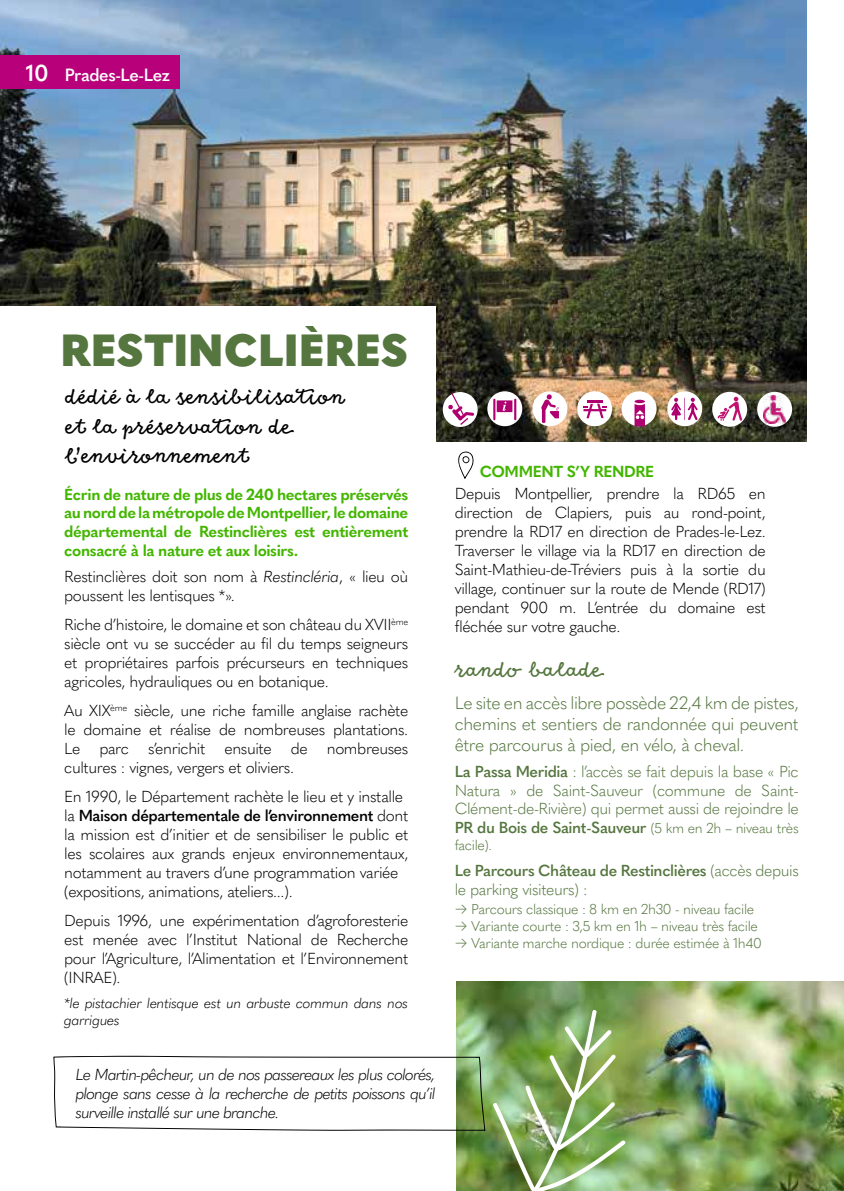
<style>
.page{position:relative;width:844px;height:1191px;background:#fff}
.page>*{position:absolute;margin:0;border:0;box-sizing:border-box;transform-origin:0 0}
.t1{font:900 44.45px "Quasimoda";color:#55763f}
.t2{font:24.5px/29.4px "Goodlife Script";color:#000}
.t3{font:24.5px "Goodlife Script";color:#55763f}
.t4{font:600 22.75px "Quasimoda";color:#fff}
.t5{font:300 17.5px/21px "Quasimoda";letter-spacing:-.025em;color:#55763f;text-align:justify}
.t6{font:600 17.5px "Quasimoda";letter-spacing:-.025em;color:#fff}
.t7{font:300 15.75px/18.9px "Quasimoda";letter-spacing:-.025em;color:#000;text-align:justify}
.t8{font:700 15.75px/18.9px "Quasimoda";letter-spacing:-.025em;color:#43b600;text-align:justify}
.t9{font:300 15.75px/18.9px "Quasimoda";letter-spacing:-.025em;color:#55763f;text-align:justify}
.t10{font:italic 300 15.75px/18.9px "Quasimoda";letter-spacing:-.05em;color:#000;text-align:justify}
.t11{font:600 15.75px/18.9px "Quasimoda";letter-spacing:-.025em;color:#55763f}
.t12{font:300 14px "Quasimoda";letter-spacing:-.025em;color:#55763f}
.t13{font:italic 300 14px/16.8px "Quasimoda";letter-spacing:-.025em;color:#000}
.s1{font-style:italic}
.s2{font-weight:600}
.s3{font-size:14px}
.s4{font-weight:300}
</style>
<div class="page">
<img style="left:0;top:0;width:806px;height:441px">
<img style="left:456px;top:981px;width:387px;height:210px">
<div style="left:0;top:306px;width:435px;height:439px;background:#fff"></div>
<div style="left:0;top:56px;width:180px;height:33px;background:#b8007a"></div>
<svg style="left:458px;top:451px;width:15px;height:27px"></svg>
<svg style="left:442px;top:392px;width:35px;height:35px"></svg>
<svg style="left:487px;top:391px;width:35px;height:35px"></svg>
<div style="left:532px;top:391px;width:35px;height:35px;background:#fff;border-radius:50%"></div>
<div style="left:621px;top:391px;width:35px;height:35px;background:#fff;border-radius:50%"></div>
<div style="left:577px;top:391px;width:35px;height:35px;background:#fff;border-radius:50%"></div>
<div style="left:667px;top:391px;width:35px;height:35px;background:#fff;border-radius:50%"></div>
<svg style="left:448px;top:393px;width:26px;height:32px"></svg>
<hr style="left:587px;top:400px;width:15px;height:3px;background:#af0070">
<svg style="left:583px;top:404px;width:23px;height:14px"></svg>
<svg style="left:496px;top:400px;width:16px;height:12px"></svg>
<hr style="left:493px;top:399px;width:2px;height:21px;background:#af0070">
<hr style="left:514px;top:399px;width:2px;height:21px;background:#af0070">
<svg style="left:634px;top:400px;width:10px;height:26px"></svg>
<svg style="left:671px;top:398px;width:26px;height:22px"></svg>
<svg style="left:541px;top:394px;width:18px;height:29px"></svg>
<div style="left:712px;top:392px;width:35px;height:35px;background:#fff;border-radius:50%"></div>
<div style="left:757px;top:392px;width:34px;height:35px;background:#fff;border-radius:50%"></div>
<svg style="left:717px;top:397px;width:25px;height:24px"></svg>
<img style="left:763px;top:395px;width:22px;height:28px">
<img style="left:492px;top:1009px;width:134px;height:182px">
<svg style="left:53px;top:1055px;width:432px;height:75px"></svg>
<h3 class="t4" style="left:26px;top:56px;width:25px">10</h3>
<p class="t6" style="left:65px;top:61px;width:107px">Prades-Le-Lez</p>
<h1 class="t1" style="left:61px;top:315px;width:349px">RESTINCLIÈRES</h1>
<h2 class="t2" style="left:65px;top:383px;width:281px">dédié à la sensibilisation et la préservation de l’environnement</h2>
<p class="t8" style="left:64px;top:483px;width:345px">Écrin de nature de plus de 240 hectares préservés au nord de la métropole de Montpellier, le domaine départemental de Restinclières est entièrement consacré à la nature et aux loisirs.</p>
<p class="t7" style="left:64px;top:566px;width:345px">Restinclières doit son nom à <span class="s1">Restincléria</span>, « lieu où poussent les lentisques *».</p>
<p class="t7" style="left:64px;top:614px;width:345px">Riche d’histoire, le domaine et son château du XVII<sup>ème </sup>siècle ont vu se succéder au fil du temps seigneurs et propriétaires parfois précurseurs en techniques agricoles, hydrauliques ou en botanique.</p>
<p class="t7" style="left:64px;top:700px;width:345px">Au XIX<sup>ème</sup> siècle, une riche famille anglaise rachète le domaine et réalise de nombreuses plantations.<br>Le parc s’enrichit ensuite de nombreuses cultures : vignes, vergers et oliviers.</p>
<p class="t7" style="left:64px;top:786px;width:345px;text-align:left">En 1990, le Département rachète le lieu et y installe la <span class="s2">Maison départementale de l’environnement</span> dont la mission est d’initier et de sensibiliser le public et les scolaires aux grands enjeux environnementaux, notamment au travers d’une programmation variée (expositions, animations, ateliers...).</p>
<p class="t7" style="left:64px;top:910px;width:345px">Depuis 1996, une expérimentation d’agroforesterie est menée avec l’Institut National de Recherche pour l’Agriculture, l’Alimentation et l’Environnement (INRAE).</p>
<p class="t13" style="left:64px;top:994px;width:345px">*le pistachier lentisque est un arbuste commun dans nos garrigues</p>
<p class="t10" style="left:76px;top:1063px;width:361px">Le Martin-pêcheur, un de nos passereaux les plus colorés, plonge sans cesse à la recherche de petits poissons qu’il surveille installé sur une branche.</p>
<p class="t8" style="left:479px;top:461px;width:176px">COMMENT S’Y RENDRE</p>
<p class="t7" style="left:454px;top:483px;width:312px">Depuis Montpellier, prendre la RD65 en direction de Clapiers, puis au rond-point, prendre la RD17 en direction de Prades-le-Lez.<br>Traverser le village via la RD17 en direction de Saint-Mathieu-de-Tréviers puis à la sortie du village, continuer sur la route de Mende (RD17) pendant 900 m. L’entrée du domaine est fléchée sur votre gauche.</p>
<h2 class="t3" style="left:454px;top:656px;width:148px">rando balade</h2>
<p class="t5" style="left:454px;top:691px;width:345px">Le site en accès libre possède 22,4 km de pistes, chemins et sentiers de randonnée qui peuvent être parcourus à pied, en vélo, à cheval.</p>
<p class="t9" style="left:454px;top:760px;width:345px"><span class="s2">La Passa Meridia</span> : l’accès se fait depuis la base « Pic Natura » de Saint-Sauveur (commune de Saint-Clément-de-Rivière) qui permet aussi de rejoindre le <span class="s2">PR du Bois de Saint-Sauveur</span> <span class="s3">(5 km en 2h – niveau très</span></p>
<p class="t12" style="left:454px;top:834px;width:39px">facile).</p>
<p class="t11" style="left:454px;top:860px;width:345px">Le Parcours Château de Restinclières <span class="s4">(accès depuis le parking visiteurs) :</span></p>
<p class="t12" style="left:454px;top:898px;width:301px">→ Parcours classique : 8 km en 2h30 - niveau facile</p>
<p class="t12" style="left:454px;top:915px;width:304px">→ Variante courte : 3,5 km en 1h – niveau très facile</p>
<p class="t12" style="left:454px;top:932px;width:308px">→ Variante marche nordique : durée estimée à 1h40</p>
</div>
